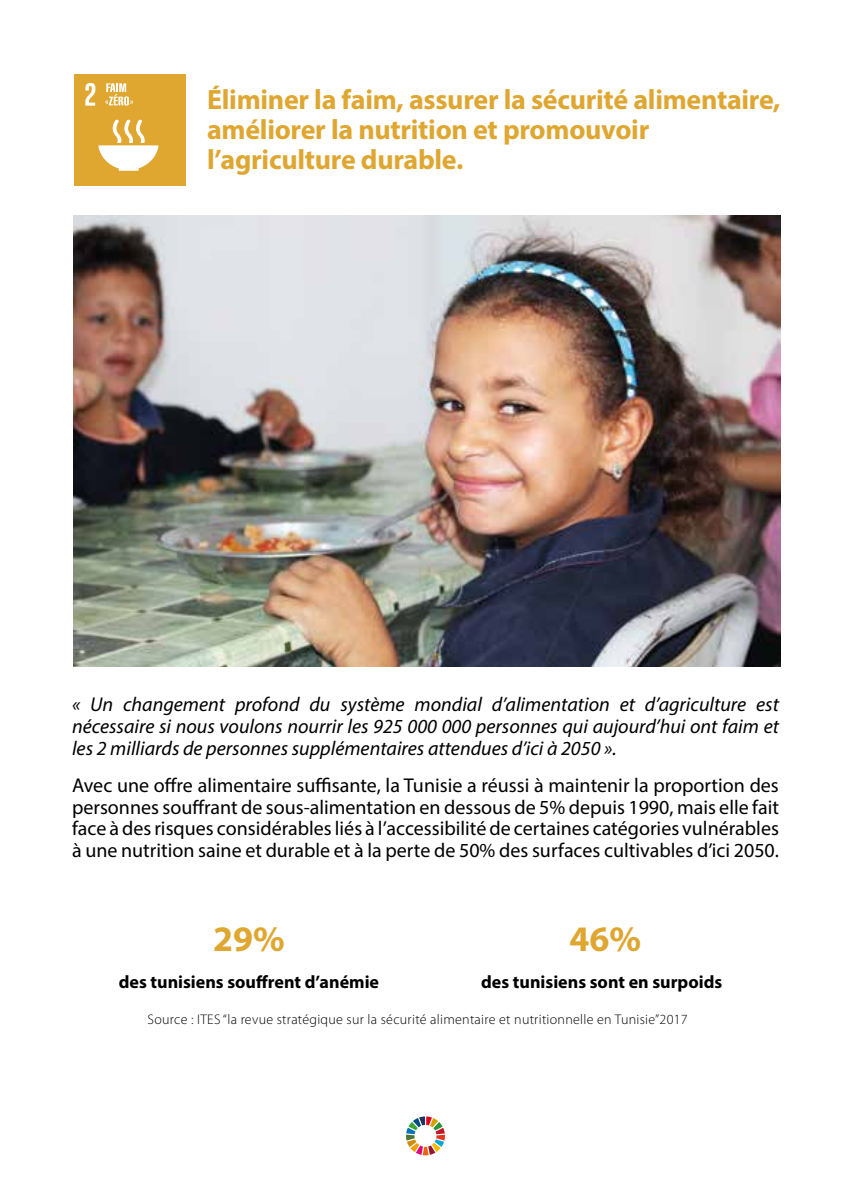
<style>
.page{position:relative;width:851px;height:1191px;background:#fff}
.page>*{position:absolute;margin:0;border:0;box-sizing:border-box;transform-origin:0 0}
.t1{font:700 36px "Myriad Pro";color:#dfa731}
.t2{font:700 28px/30.2px "Myriad Pro";letter-spacing:-.01em;color:#dfa731}
.t3{font:20px/21.6px "Myriad Pro";color:#000;text-align:justify}
.t4{font:italic 20px/21.6px "Myriad Pro";color:#000;text-align:justify}
.t5{font:700 18px "Myriad Pro";color:#000}
.t6{font:300 14px "Myriad Pro";letter-spacing:.02em;color:#000}
</style>
<div class="page">
<div style="left:74px;top:74px;width:112px;height:111px;background:#dfa630"></div>
<svg style="left:85px;top:83px;width:10px;height:23px"></svg>
<svg style="left:98px;top:119px;width:60px;height:52px"></svg>
<svg style="left:105px;top:83px;width:28px;height:22px"></svg>
<img style="left:74px;top:215px;width:706px;height:451px">
<svg style="left:406px;top:1116px;width:39px;height:39px"></svg>
<h2 class="t2" style="left:207px;top:84px;width:574px">Éliminer la faim, assurer la sécurité alimentaire, améliorer la nutrition et promouvoir l’agriculture durable.</h2>
<p class="t4" style="left:72px;top:693px;width:708px">« Un changement profond du système mondial d’alimentation et d’agriculture est nécessaire si nous voulons nourrir les 925 000 000 personnes qui aujourd’hui ont faim et les 2 milliards de personnes supplémentaires attendues d’ici à 2050 ».</p>
<p class="t3" style="left:72px;top:774px;width:708px">Avec une offre alimentaire suffisante, la Tunisie a réussi à maintenir la proportion des personnes souffrant de sous-alimentation en dessous de 5% depuis 1990, mais elle fait face à des risques considérables liés à l’accessibilité de certaines catégories vulnérables à une nutrition saine et durable et à la perte de 50% des surfaces cultivables d’ici 2050.</p>
<h1 class="t1" style="left:213px;top:915px;width:73px">29%</h1>
<p class="t5" style="left:119px;top:970px;width:262px">des tunisiens souffrent d’anémie</p>
<h1 class="t1" style="left:569px;top:915px;width:73px">46%</h1>
<p class="t5" style="left:481px;top:970px;width:242px">des tunisiens sont en surpoids</p>
<p class="t6" style="left:148px;top:1012px;width:541px">Source : ITES “la revue stratégique sur la sécurité alimentaire et nutritionnelle en Tunisie”2017</p>
</div>
